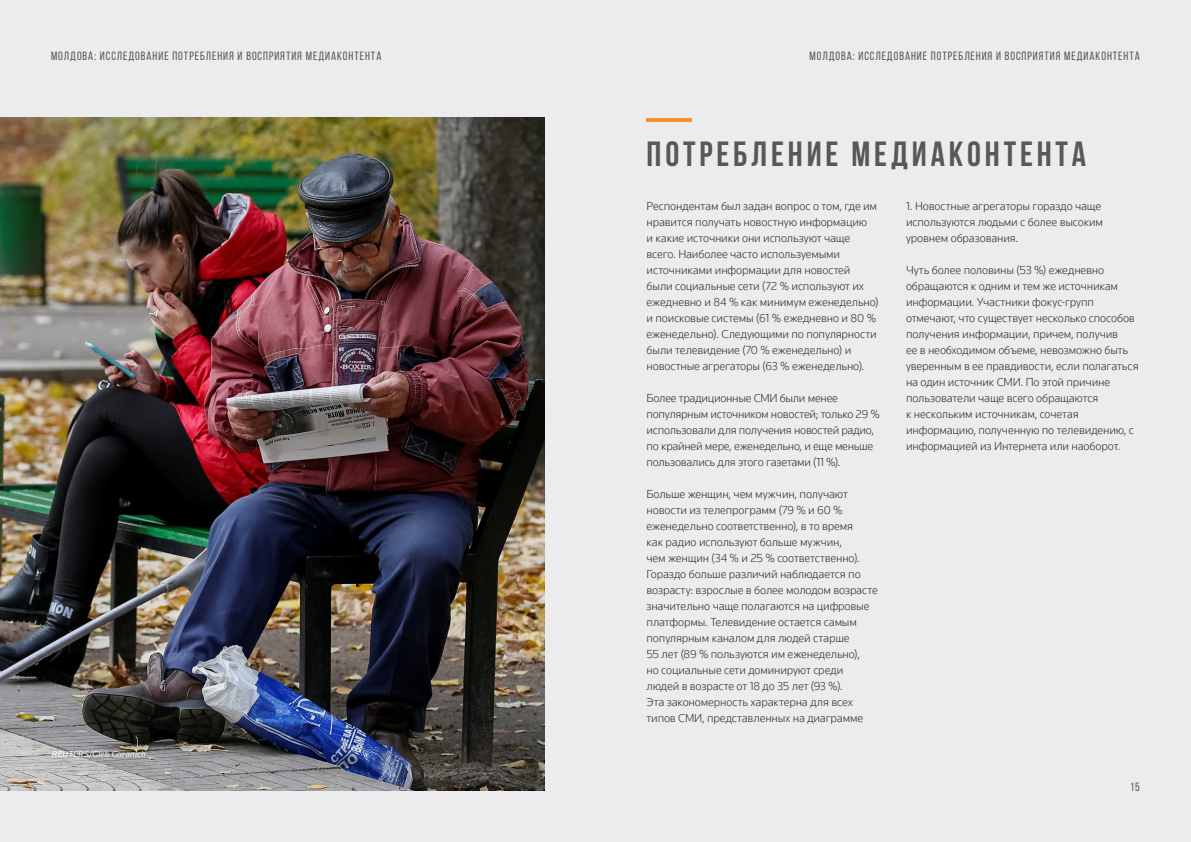
<style>
.page{position:relative;width:1191px;height:842px;background:#ececee}
.page>*{position:absolute;margin:0;border:0;box-sizing:border-box;transform-origin:0 0}
.Titles{font:700 35px "Bebas Neue";letter-spacing:.11em;color:#57585a}
.t1{font:300 12px/16px "Knowledge";letter-spacing:-.015em;color:#2e2b2c}
.t2{font:12px "Bebas Neue";letter-spacing:.08em;color:#57585a}
.t3{font:italic 9px "Knowledge";letter-spacing:.015em;color:#fff}
</style>
<div class="page">
<img style="left:0;top:118px;width:544px;height:673px">
<hr style="left:646px;top:118px;width:46px;height:3px;background:#f6922c">
<p class="t2" style="left:51px;top:49px;width:332px">Молдова: Исследование потребления и восприятия медиаконтента</p>
<p class="t2" style="left:809px;top:49px;width:332px">Молдова: Исследование потребления и восприятия медиаконтента</p>
<p class="t3" style="left:52px;top:748px;width:95px">REUTERS/Gleb Garanich</p>
<p class="Titles" style="left:646px;top:134px;width:441px">Потребление медиаконтента</p>
<p class="t1" style="left:646px;top:198px;width:234px">Респондентам был задан вопрос о том, где им нравится получать новостную информацию<br>и какие источники они используют чаще всего. Наиболее часто используемыми источниками информации для новостей были социальные сети (72 % используют их ежедневно и 84 % как минимум еженедельно) и поисковые системы (61 % ежедневно и 80 % еженедельно). Следующими по популярности были телевидение (70 % еженедельно) и новостные агрегаторы (63 % еженедельно).</p>
<p class="t1" style="left:646px;top:390px;width:235px">Более традиционные СМИ были менее популярным источником новостей; только 29 % использовали для получения новостей радио, по крайней мере, еженедельно, и еще меньше пользовались для этого газетами (11 %).</p>
<p class="t1" style="left:646px;top:486px;width:233px">Больше женщин, чем мужчин, получают новости из телепрограмм (79 % и 60 % еженедельно соответственно), в то время<br>как радио используют больше мужчин,<br>чем женщин (34 % и 25 % соответственно).<br>Гораздо больше различий наблюдается по возрасту: взрослые в более молодом возрасте значительно чаще полагаются на цифровые платформы. Телевидение остается самым популярным каналом для людей старше<br>55 лет (89 % пользуются им еженедельно),<br>но социальные сети доминируют среди людей в возрасте от 18 до 35 лет (93 %).<br>Эта закономерность характерна для всех типов СМИ, представленных на диаграмме</p>
<p class="t1" style="left:906px;top:198px;width:198px">1. Новостные агрегаторы гораздо чаще используются людьми с более высоким уровнем образования.</p>
<p class="t1" style="left:906px;top:262px;width:234px">Чуть более половины (53 %) ежедневно обращаются к одним и тем же источникам информации. Участники фокус-групп отмечают, что существует несколько способов получения информации, причем, получив<br>ее в необходимом объеме, невозможно быть уверенным в ее правдивости, если полагаться на один источник СМИ. По этой причине пользователи чаще всего обращаются<br>к нескольким источникам, сочетая информацию, полученную по телевидению, с информацией из Интернета или наоборот.</p>
<p class="t2" style="left:1130px;top:780px;width:11px">15</p>
</div>
